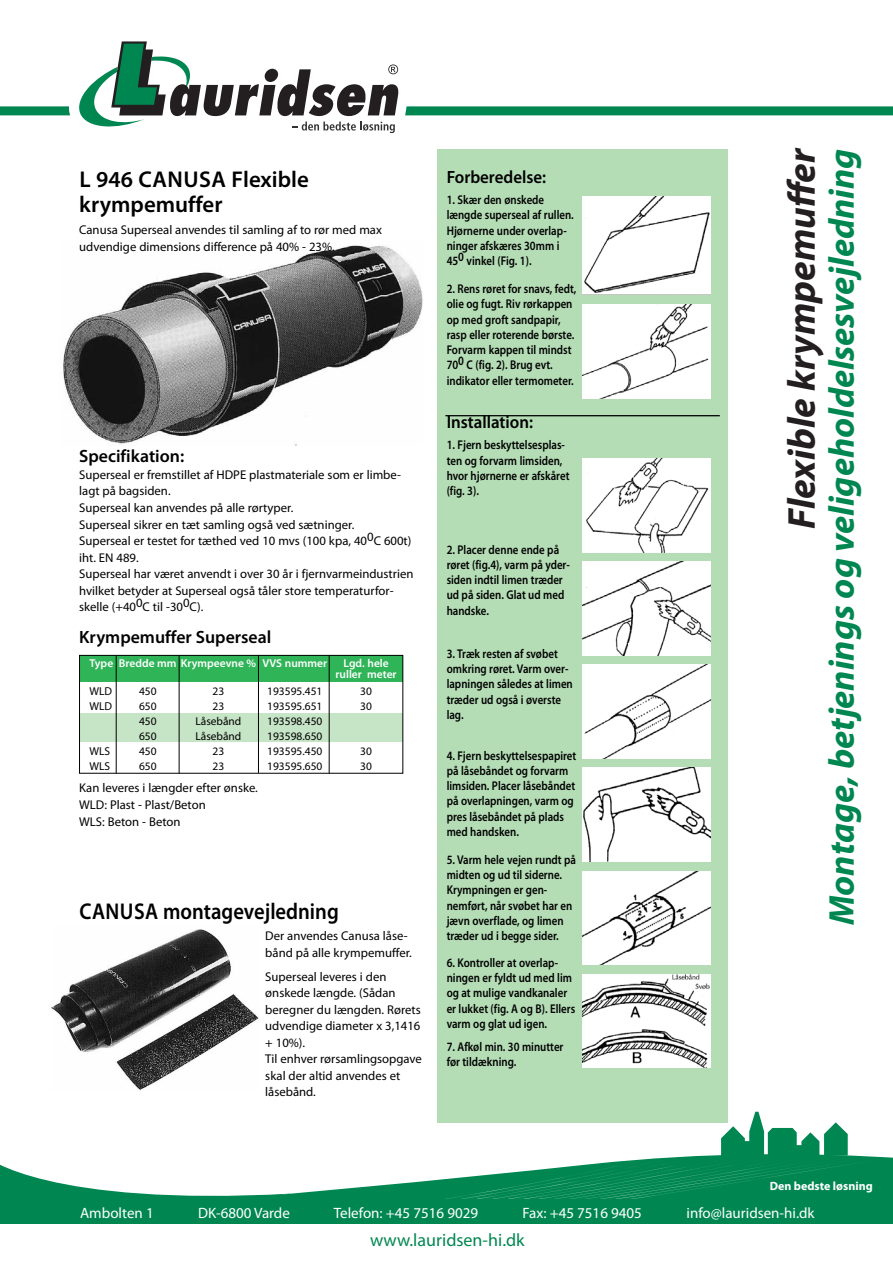
<style>
.page{position:relative;width:893px;height:1263px;background:#fff}
.page>*{position:absolute;margin:0;border:0;box-sizing:border-box;transform-origin:0 0}
.t1{font:italic 700 39px "Myriad Pro";color:#231f20}
.t2{font:italic 700 36px "Myriad Pro";color:#008751}
.t3{font:600 22.95px/25.3px "Myriad Pro";color:#000}
.t4{font:600 22.95px "Myriad Pro";color:#000;scale:.9 1}
.t5{font:18px "Myriad Pro";color:#008751}
.t6{font:600 17.85px "Myriad Pro";color:#000}
.t7{font:600 17.85px "Myriad Pro";color:#000;scale:.95 1}
.t8{font:15px "Myriad Pro";color:#fff}
.t9{font:600 12.75px/15.3px "Myriad Pro";color:#000;scale:.86 1}
.t10{font:12.75px/16.5px "Myriad Pro";color:#000}
.t11{font:700 12px "Myriad Pro";color:#fff}
.t12{font:11.4px "Myriad Pro";color:#000}
.t13{font:600 11.4px/11.4px "Myriad Pro";color:#fff;text-align:center}
</style>
<div class="page">
<svg style="left:0;top:1112px;width:848px;height:87px"></svg>
<div style="left:0;top:1199px;width:893px;height:25px;background:#008751"></div>
<div style="left:0;top:106px;width:893px;height:9px;background:#008751"></div>
<svg style="left:69px;top:41px;width:339px;height:92px"></svg>
<div style="left:437px;top:149px;width:291px;height:974px;background:#b4dcb5"></div>
<div style="left:79px;top:714px;width:324px;height:28px;background:#c6e4c6"></div>
<div style="left:79px;top:655px;width:324px;height:26px;background:#2fb457"></div>
<hr style="left:179px;top:655px;width:1px;height:118px;background:#000">
<div style="left:79px;top:655px;width:324px;height:118px;border:1px solid #000"></div>
<hr style="left:116px;top:655px;width:1px;height:118px;background:#000">
<hr style="left:258px;top:655px;width:1px;height:118px;background:#000">
<hr style="left:329px;top:655px;width:1px;height:118px;background:#000">
<img style="left:51px;top:929px;width:208px;height:162px">
<img style="left:63px;top:245px;width:359px;height:201px">
<img style="left:582px;top:196px;width:129px;height:98px">
<img style="left:582px;top:304px;width:129px;height:94px">
<img style="left:582px;top:459px;width:129px;height:93px">
<img style="left:582px;top:562px;width:129px;height:93px">
<img style="left:582px;top:665px;width:129px;height:93px">
<img style="left:582px;top:768px;width:129px;height:93px">
<img style="left:582px;top:871px;width:129px;height:94px">
<img style="left:582px;top:974px;width:129px;height:94px">
<hr style="left:445px;top:415px;width:275px;height:1px;background:#000">
<p class="t3" style="left:79px;top:166px;width:231px">L 946 CANUSA Flexible krympemuffer</p>
<p class="t10" style="left:79px;top:221px;width:304px">Canusa Superseal anvendes til samling af to rør med max udvendige dimensions difference på 40% - 23%.</p>
<p class="t6" style="left:79px;top:445px;width:107px">Specifikation:</p>
<p class="t10" style="left:79px;top:466px;width:336px">Superseal er fremstillet af HDPE plastmateriale som er limbe&shy;lagt på bagsiden.<br>Superseal kan anvendes på alle rørtyper.<br>Superseal sikrer en tæt samling også ved sætninger.<br>Superseal er testet for tæthed ved 10 mvs (100 kpa, 400C 600t) iht. EN 489.<br>Superseal har været anvendt i over 30 år i fjernvarmeindustrien hvilket betyder at Superseal også tåler store temperaturfor&shy;skelle (+400C til -300C).</p>
<p class="t6" style="left:79px;top:625px;width:194px">Krympemuffer Superseal</p>
<p class="t13" style="left:89px;top:657px;width:239px">Type Bredde mm Krympeevne % vvS nummer</p>
<p class="t13" style="left:335px;top:657px;width:63px">Lgd. hele ruller meter</p>
<p class="t12" style="left:89px;top:684px;width:24px">WLD</p>
<p class="t12" style="left:139px;top:684px;width:19px">450</p>
<p class="t12" style="left:213px;top:684px;width:13px">23</p>
<p class="t12" style="left:267px;top:684px;width:57px">193595.451</p>
<p class="t12" style="left:360px;top:684px;width:13px">30</p>
<p class="t12" style="left:89px;top:699px;width:24px">WLD</p>
<p class="t12" style="left:139px;top:699px;width:19px">650</p>
<p class="t12" style="left:213px;top:699px;width:13px">23</p>
<p class="t12" style="left:267px;top:699px;width:57px">193595.651</p>
<p class="t12" style="left:360px;top:699px;width:13px">30</p>
<p class="t12" style="left:139px;top:714px;width:19px">450</p>
<p class="t12" style="left:195px;top:714px;width:47px">Låsebånd</p>
<p class="t12" style="left:267px;top:714px;width:57px">193598.450</p>
<p class="t12" style="left:139px;top:729px;width:19px">650</p>
<p class="t12" style="left:195px;top:729px;width:47px">Låsebånd</p>
<p class="t12" style="left:267px;top:729px;width:57px">193598.650</p>
<p class="t12" style="left:89px;top:744px;width:22px">WLS</p>
<p class="t12" style="left:139px;top:744px;width:19px">450</p>
<p class="t12" style="left:213px;top:744px;width:13px">23</p>
<p class="t12" style="left:267px;top:744px;width:57px">193595.450</p>
<p class="t12" style="left:360px;top:744px;width:13px">30</p>
<p class="t12" style="left:89px;top:759px;width:22px">WLS</p>
<p class="t12" style="left:139px;top:759px;width:19px">650</p>
<p class="t12" style="left:213px;top:759px;width:13px">23</p>
<p class="t12" style="left:267px;top:759px;width:57px">193595.650</p>
<p class="t12" style="left:360px;top:759px;width:13px">30</p>
<p class="t10" style="left:79px;top:780px;width:180px">Kan leveres i længder efter ønske.<br>WLD: Plast - Plast/Beton<br>WLS: Beton - Beton</p>
<p class="t4" style="left:79px;top:896px;width:290px">CANUSA montagevejledning</p>
<p class="t10" style="left:265px;top:927px;width:148px">Der anvendes Canusa låse&shy;bånd på alle krympemuffer.</p>
<p class="t10" style="left:265px;top:968px;width:158px">Superseal leveres i den ønskede længde. (Sådan beregner du længden. Rørets udvendige diameter x 3,1416 + 10%).<br>Til enhver rørsamlingsopgave skal der altid anvendes et låsebånd.</p>
<p class="t7" style="left:447px;top:165px;width:106px">Forberedelse:</p>
<p class="t9" style="left:447px;top:192px;width:149px">1. Skær den ønskede længde superseal af rullen.<br>Hjørnerne under overlap&shy;ninger afskæres 30mm i<br>450 vinkel (Fig. 1).</p>
<p class="t9" style="left:447px;top:281px;width:152px">2. Rens røret for snavs, fedt, olie og fugt. Riv rørkappen op med groft sandpapir, rasp eller roterende børste.<br>Forvarm kappen til mindst<br>700 C (fig. 2). Brug evt. indikator eller termometer.</p>
<p class="t7" style="left:447px;top:410px;width:92px">Installation:</p>
<p class="t9" style="left:447px;top:437px;width:144px">1. Fjern beskyttelsesplas&shy;ten og forvarm limsiden, hvor hjørnerne er afskåret (fig. 3).</p>
<p class="t9" style="left:447px;top:541px;width:145px">2. Placer denne ende på røret (fig.4), varm på yder&shy;siden indtil limen træder ud på siden. Glat ud med handske.</p>
<p class="t9" style="left:447px;top:646px;width:148px">3. Træk resten af svøbet omkring røret. varm over&shy;lapningen således at limen træder ud også i øverste lag.</p>
<p class="t9" style="left:447px;top:747px;width:152px">4. Fjern beskyttelsespapiret på låsebåndet og forvarm limsiden. Placer låsebåndet på overlapningen, varm og pres låsebåndet på plads med handsken.</p>
<p class="t9" style="left:447px;top:852px;width:152px">5. varm hele vejen rundt på midten og ud til siderne.<br>Krympningen er gen&shy;nemført, når svøbet har en jævn overflade, og limen træder ud i begge sider.</p>
<p class="t9" style="left:447px;top:954px;width:151px">6. Kontroller at overlap&shy;ningen er fyldt ud med lim og at mulige vandkanaler er lukket (fig. A og B). Ellers varm og glat ud igen.</p>
<p class="t9" style="left:447px;top:1038px;width:137px">7. Afkøl min. 30 minutter før tildækning.</p>
<p class="t1" style="left:776px;top:529px;width:382px;rotate:-90deg">Flexible krympemuffer</p>
<p class="t2" style="left:818px;top:925px;width:778px;rotate:-90deg">Montage, betjenings og veligeholdelsesvejledning</p>
<p class="t11" style="left:770px;top:1178px;width:104px">Den bedste løsning</p>
<p class="t8" style="left:80px;top:1203px;width:75px">Ambolten 1</p>
<p class="t8" style="left:198px;top:1203px;width:93px">DK-6800 Varde</p>
<p class="t8" style="left:334px;top:1203px;width:146px">Telefon: +45 7516 9029</p>
<p class="t8" style="left:523px;top:1203px;width:121px">Fax: +45 7516 9405</p>
<p class="t8" style="left:686px;top:1203px;width:130px">info@lauridsen-hi.dk</p>
<h3 class="t5" style="left:370px;top:1229px;width:156px">www.lauridsen-hi.dk</h3>
</div>
